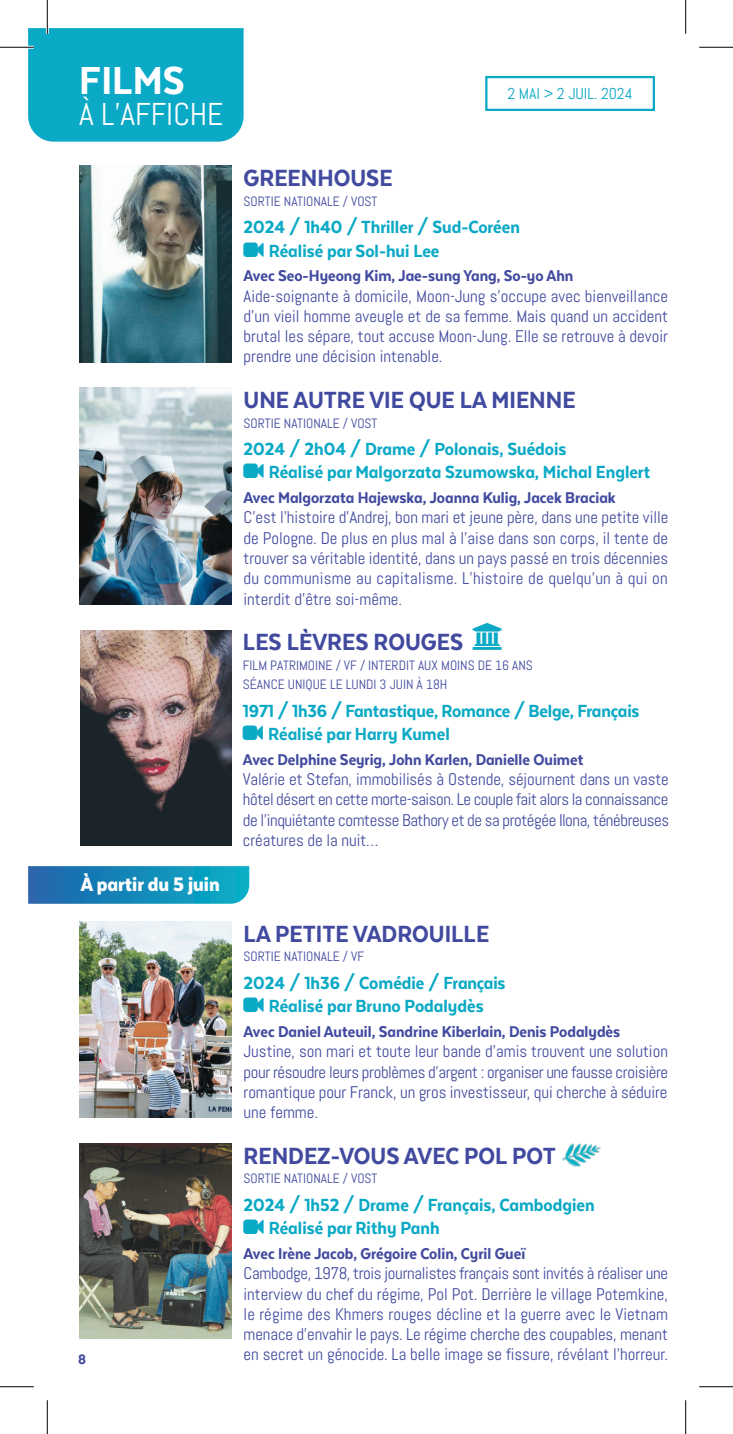
<style>
.page{position:relative;width:733px;height:1434px;background:#fff}
.page>*{position:absolute;margin:0;border:0;box-sizing:border-box;transform-origin:0 0}
.t1{font:800 45px "Texta Narrow Alt";color:#fff}
.t2{font:31.5px "Abel";color:#fff}
.Titre{font:800 27px "Texta Narrow Alt";color:#414a9f}
.t3{font:900 22.5px "Texta Narrow Alt";color:#fff}
.Titre-2{font:800 20.25px "Texta Narrow Alt";color:#0aa9c5}
.Avec_Acteurs{font:800 18px "Texta Narrow Alt";color:#414a9f}
.Titre-3{font:16.88px/20.2px "Abel";color:#414a9f;text-align:justify}
.t4{font:15.75px "Abel";color:#0aa9c5}
.t5{font:800 15.75px "Texta Narrow Alt";color:#414a9f}
.Titre-4{font:13.5px "Abel";color:#414a9f}
</style>
<div class="page">
<div style="left:485px;top:76px;width:169px;height:35px;border:2px solid #0aa9c5"></div>
<div style="left:28px;top:28px;width:215px;height:114px;background:#0aa9c5"></div>
<svg style="left:28px;top:866px;width:221px;height:38px;background:#188bb9"></svg>
<img style="left:80px;top:630px;width:152px;height:216px">
<img style="left:79px;top:922px;width:153px;height:195px">
<img style="left:79px;top:1144px;width:153px;height:195px">
<img style="left:79px;top:388px;width:153px;height:216px">
<img style="left:562px;top:1143px;width:38px;height:24px">
<img style="left:79px;top:166px;width:153px;height:196px">
<hr style="left:0;top:46px;width:34px;height:3px;background:#fff">
<hr style="left:46px;top:0;width:3px;height:34px;background:#fff">
<hr style="left:0;top:47px;width:34px;height:1px;background:#000">
<hr style="left:699px;top:47px;width:33px;height:1px;background:#000">
<hr style="left:0;top:1386px;width:34px;height:1px;background:#000">
<hr style="left:699px;top:1386px;width:33px;height:1px;background:#000">
<hr style="left:47px;top:0;width:1px;height:34px;background:#000">
<hr style="left:47px;top:1400px;width:1px;height:34px;background:#000">
<hr style="left:685px;top:0;width:1px;height:34px;background:#000">
<hr style="left:685px;top:1400px;width:1px;height:34px;background:#000">
<h1 class="t1" style="left:79px;top:57px;width:107px">FILMS</h1>
<h2 class="t2" style="left:79px;top:94px;width:146px">À L’AFFICHE</h2>
<p class="t3" style="left:81px;top:873px;width:140px">À partir du 5 juin</p>
<p class="t5" style="left:78px;top:1351px;width:9px">8</p>
<p class="t4" style="left:507px;top:84px;width:127px">2 MAI &gt; 2 JUIL. 2024</p>
<p class="Titre" style="left:243px;top:164px;width:150px">GREENHOUSE</p>
<p class="Titre-4" style="left:243px;top:192px;width:135px">SORTIE NATIONALE / VOST</p>
<p class="Titre-2" style="left:243px;top:217px;width:278px">2024 / 1h40 / Thriller / Sud-Coréen</p>
<p class="Titre-2" style="left:269px;top:240px;width:172px">Réalisé par Sol-hui Lee</p>
<p class="Avec_Acteurs" style="left:243px;top:267px;width:331px">Avec Seo-Hyeong Kim, Jae-sung Yang, So-yo Ahn</p>
<p class="Titre-3" style="left:243px;top:286px;width:426px">Aide-soignante à domicile, Moon-Jung s’occupe avec bienveillance d'un vieil homme aveugle et de sa femme. Mais quand un accident brutal les sépare, tout accuse Moon-Jung. Elle se retrouve à devoir prendre une décision intenable.</p>
<p class="Titre" style="left:243px;top:386px;width:333px">UNE AUTRE VIE QUE LA MIENNE</p>
<p class="Titre-4" style="left:243px;top:414px;width:135px">SORTIE NATIONALE / VOST</p>
<p class="Titre-2" style="left:243px;top:438px;width:324px">2024 / 2h04 / Drame / Polonais, Suédois</p>
<p class="Titre-2" style="left:269px;top:462px;width:382px">Réalisé par Malgorzata Szumowska, Michal Englert</p>
<p class="Avec_Acteurs" style="left:243px;top:488px;width:373px">Avec Malgorzata Hajewska, Joanna Kulig, Jacek Braciak</p>
<p class="Titre-3" style="left:243px;top:508px;width:426px">C’est l’histoire d'Andrej, bon mari et jeune père, dans une petite ville de Pologne. De plus en plus mal à l’aise dans son corps, il tente de trouver sa véritable identité, dans un pays passé en trois décennies du communisme au capitalisme. L’histoire de quelqu’un à qui on interdit d’être soi-même.</p>
<p class="Titre" style="left:243px;top:628px;width:221px">LES LÈVRES ROUGES</p>
<p class="Titre-4" style="left:243px;top:656px;width:291px">FILM PATRIMOINE / VF / INTERDIT AUX MOINS DE 16 ANS</p>
<p class="Titre-4" style="left:243px;top:676px;width:206px">SÉANCE UNIQUE LE LUNDI 3 JUIN À 18H</p>
<p class="Titre-2" style="left:243px;top:700px;width:398px">1971 / 1h36 / Fantastique, Romance / Belge, Français</p>
<p class="Titre-2" style="left:268px;top:723px;width:183px">Réalisé par Harry Kumel</p>
<p class="Avec_Acteurs" style="left:243px;top:750px;width:342px">Avec Delphine Seyrig, John Karlen, Danielle Ouimet</p>
<p class="Titre-3" style="left:243px;top:769px;width:427px">Valérie et Stefan, immobilisés à Ostende, séjournent dans un vaste hôtel désert en cette morte-saison. Le couple fait alors la connaissance de l'inquiétante comtesse Bathory et de sa protégée Ilona, ténébreuses créatures de la nuit…</p>
<p class="Titre" style="left:243px;top:920px;width:247px">LA PETITE VADROUILLE</p>
<p class="Titre-4" style="left:243px;top:948px;width:122px">SORTIE NATIONALE / VF</p>
<p class="Titre-2" style="left:243px;top:972px;width:263px">2024 / 1h36 / Comédie / Français</p>
<p class="Titre-2" style="left:269px;top:996px;width:216px">Réalisé par Bruno Podalydès</p>
<p class="Avec_Acteurs" style="left:243px;top:1022px;width:378px">Avec Daniel Auteuil, Sandrine Kiberlain, Denis Podalydès</p>
<p class="Titre-3" style="left:243px;top:1041px;width:426px">Justine, son mari et toute leur bande d'amis trouvent une solution pour résoudre leurs problèmes d'argent : organiser une fausse croisière romantique pour Franck, un gros investisseur, qui cherche à séduire une femme.</p>
<p class="Titre" style="left:243px;top:1142px;width:313px">RENDEZ-VOUS AVEC POL POT</p>
<p class="Titre-4" style="left:243px;top:1170px;width:135px">SORTIE NATIONALE / VOST</p>
<p class="Titre-2" style="left:243px;top:1194px;width:352px">2024 / 1h52 / Drame / Français, Cambodgien</p>
<p class="Titre-2" style="left:269px;top:1218px;width:172px">Réalisé par Rithy Panh</p>
<p class="Avec_Acteurs" style="left:243px;top:1244px;width:283px">Avec Irène Jacob, Grégoire Colin, Cyril Gueï</p>
<p class="Titre-3" style="left:243px;top:1263px;width:426px">Cambodge, 1978, trois journalistes français sont invités à réaliser une interview du chef du régime, Pol Pot. Derrière le village Potemkine, le régime des Khmers rouges décline et la guerre avec le Vietnam menace d'envahir le pays. Le régime cherche des coupables, menant en secret un génocide. La belle image se fissure, révélant l'horreur.</p>
</div>
